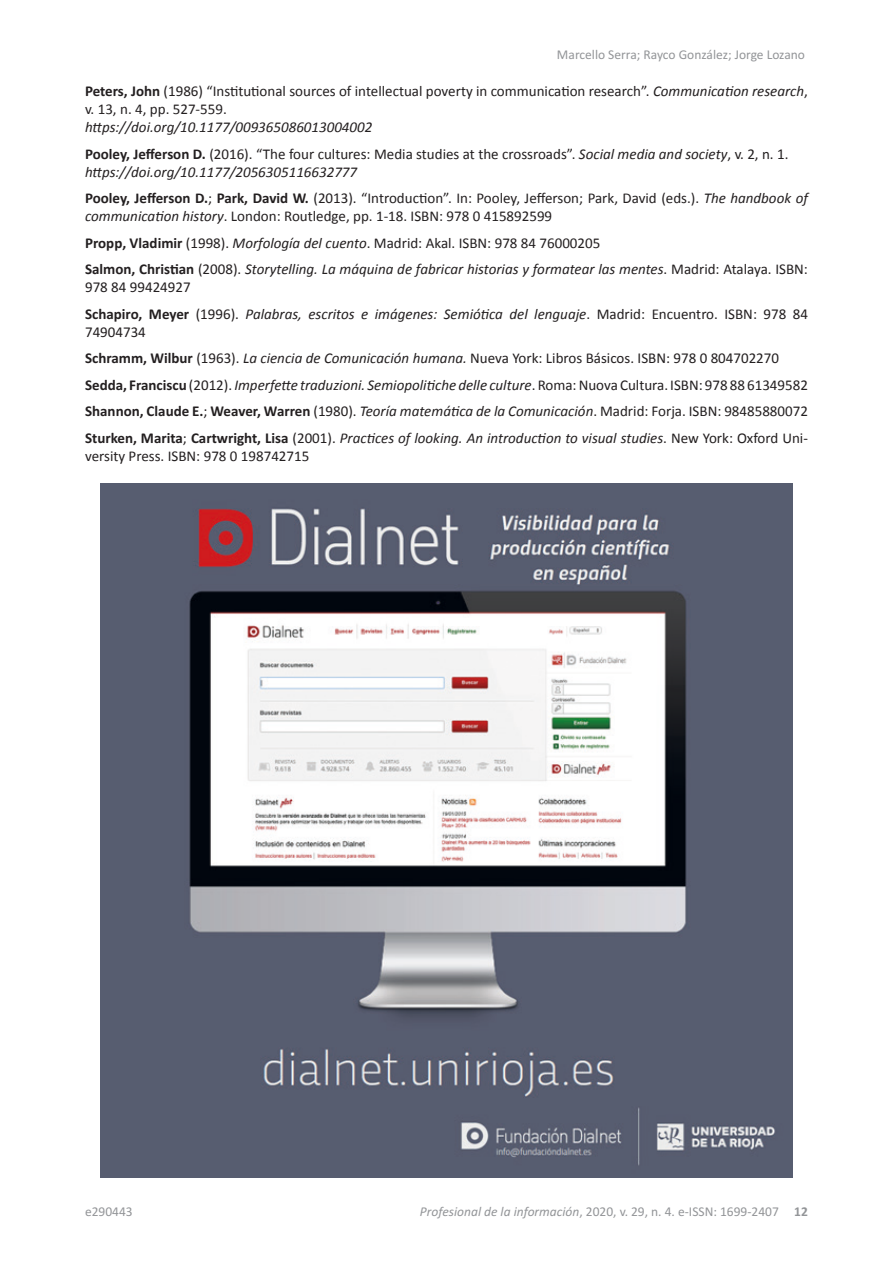
<style>
.page{position:relative;width:893px;height:1263px;background:#fff}
.page>*{position:absolute;margin:0;border:0;box-sizing:border-box;transform-origin:0 0}
.t1{font:italic 15px/26.5px "Calibri";color:#231f20}
.t2{font:15px/18px "Calibri";color:#231f20}
.t3{font:15px/26.5px "Calibri 2";color:#231f20}
.t4{font:13.5px "Calibri 2";color:#939598}
.s1{font-family:"Calibri Bold 2"}
.s2{font-family:"Calibri 2"}
.s3{font-style:italic}
.s4{font-weight:700;font-style:normal}
.s5{font-style:normal}
.s6{font-family:"Calibri 2";font-style:normal}
.s7{font-family:"Calibri Bold 2";font-style:normal}
.s8{font-family:"Calibri";font-style:italic}
.s9{font-family:"Calibri"}
.s10{font-family:"Calibri Italic 2"}
</style>
<div class="page">
<img style="left:101px;top:484px;width:691px;height:694px">
<p class="t4" style="left:557px;top:46px;width:250px">Marcello Serra; Rayco González; Jorge Lozano</p>
<p class="t2" style="left:85px;top:82px;width:724px"><span class="s1">Peters, John</span> <span class="s2">(1986)</span> “Institutional sources of intellectual poverty in communication research”. <span class="s3">Communication research</span><span class="s2">, </span>v. 13, n. 4, pp. 527-559.</p>
<p class="t1" style="left:85px;top:113px;width:705px">https://doi.org/10.1177/009365086013004002<br><span class="s4">Pooley, Jefferson D.</span> <span class="s5">(2016). “The four cultures: Media studies at the crossroads”.</span> Social media and society<span class="s6">, v. 2, n. 1.</span></p>
<p class="t1" style="left:85px;top:158px;width:724px">https://doi.org/10.1177/2056305116632777<br><span class="s4">Pooley, Jefferson D.</span><span class="s6">;</span> <span class="s7">Park, David W.</span> <span class="s6">(2013). “</span><span class="s5">Introduction”. In: Pooley, Jefferson; Park, David (eds.).</span> The handbook of</p>
<p class="t1" style="left:85px;top:202px;width:724px">communication history<span class="s5">. London: Routledge, pp. 1-18. ISBN: 978 0 415892599<br></span><span class="s7">Propp, Vladimir</span> <span class="s6">(1998).</span> Morfología del cuento<span class="s5">. Madrid: Akal. ISBN: 978 84 76000205<br></span><span class="s4">Salmon, Christian</span> <span class="s6">(2008).</span> Storytelling. La máquina de fabricar historias y formatear las mentes<span class="s5">. Madrid: Atalaya. ISBN:</span></p>
<p class="t3" style="left:85px;top:273px;width:107px">978 84 99424927</p>
<p class="t1" style="left:85px;top:300px;width:724px"><span class="s7">Schapiro, Meyer</span> <span class="s6">(1996).</span> Palabras, escritos e imágenes: Semiótica del lenguaje<span class="s5">. Madrid: Encuentro. ISBN:</span> <span class="s6">978 84</span></p>
<p class="t3" style="left:85px;top:318px;width:696px">74904734<br><span class="s1">Schramm, Wilbur</span> (1963). <span class="s8">La ciencia de Comunicación humana.</span> <span class="s9">Nueva York: Libros Bá</span>sicos. ISBN: 978 0 804702270</p>
<p class="t1" style="left:85px;top:371px;width:724px;text-align:justify"><span class="s7">Sedda, Franciscu</span> <span class="s6">(2012).</span> Imperfette traduzioni. Semiopolitiche delle culture<span class="s5">. Roma: Nuova Cultura. ISBN: 978 88 61349582<br></span><span class="s7">Shannon, Claude E.</span><span class="s6">;</span> <span class="s7">Weaver, Warren</span> <span class="s6">(1980).</span> Teoría matemática de la Comunicación<span class="s5">. Madrid: Forja. ISBN: 98485880072<br></span><span class="s7">Sturken, Marita</span><span class="s6">;</span> <span class="s7">Cartwright, Lisa</span> <span class="s6">(2001).</span> Practices of looking. An introduction to visual studies<span class="s5">. New York: Oxford Uni</span><span class="s6">-</span></p>
<p class="t2" style="left:85px;top:446px;width:226px">versity Press. ISBN: 978 0 198742715</p>
<p class="t4" style="left:85px;top:1203px;width:49px">e290443</p>
<p class="t4" style="left:420px;top:1203px;width:389px"><span class="s10">Profesional de la información</span>, 2020, v. 29, n. 4. e-ISSN: 1699-2407 <span class="s1">12</span></p>
</div>
